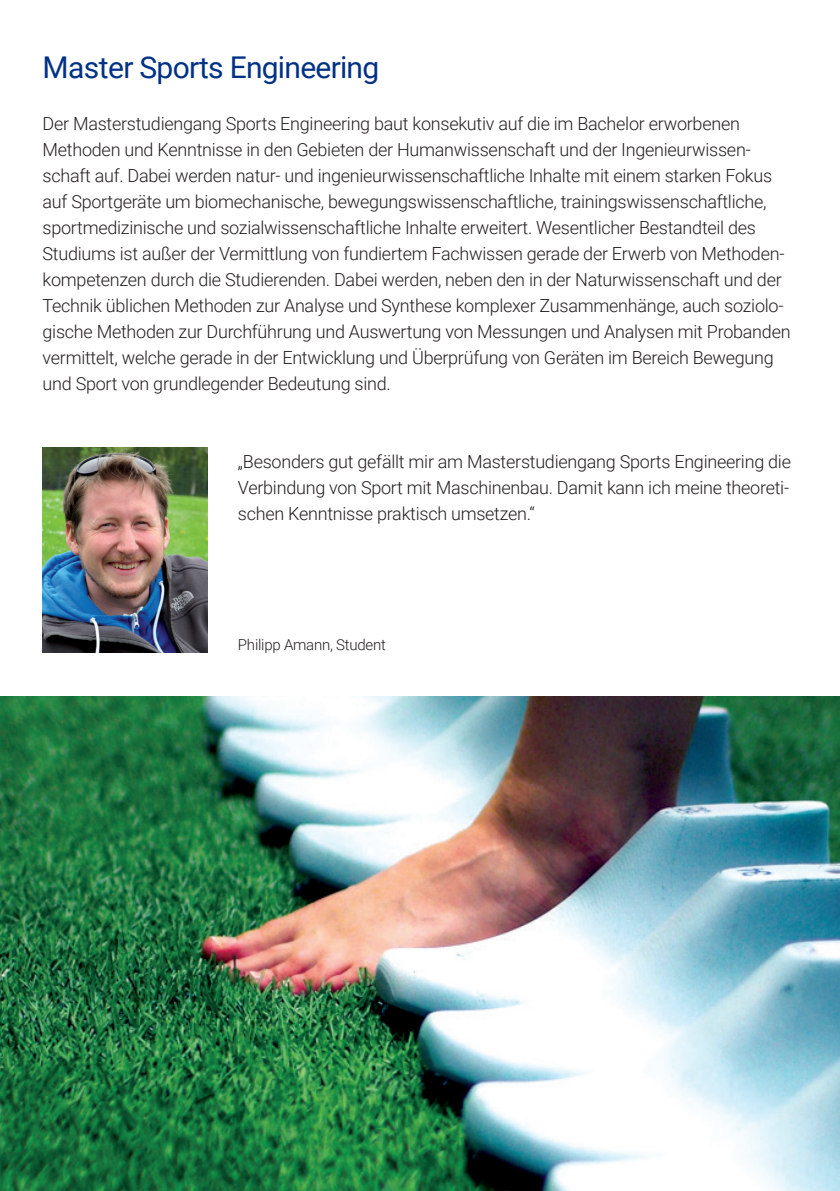
<style>
.page{position:relative;width:840px;height:1191px;background:#fff}
.page>*{position:absolute;margin:0;border:0;box-sizing:border-box;transform-origin:0 0}
.Studienbeschreibung{font:30px "Roboto";letter-spacing:-.025em;color:#003186}
.Mengentext{font:300 18px/26px "Roboto";letter-spacing:-.015em;color:#231f20;text-align:justify}
.Marginalien{font:300 15px "Roboto";letter-spacing:-.015em;color:#231f20}
</style>
<div class="page">
<img style="left:0;top:697px;width:839px;height:494px">
<img style="left:43px;top:448px;width:164px;height:204px">
<p class="Studienbeschreibung" style="left:43px;top:46px;width:338px">Master Sports Engineering</p>
<p class="Mengentext" style="left:43px;top:110px;width:749px;text-align:left">Der Masterstudiengang Sports Engineering baut konsekutiv auf die im Bachelor erworbenen Methoden und Kenntnisse in den Gebieten der Humanwissenschaft und der Ingenieurwissen&shy;schaft auf. Dabei werden natur- und ingenieurwissenschaftliche Inhalte mit einem starken Fokus auf Sportgeräte um biomechanische, bewegungswissenschaftliche, trainingswissenschaftliche, sportmedizinische und sozialwissenschaftliche Inhalte erweitert. Wesentlicher Bestandteil des Studiums ist außer der Vermittlung von fundiertem Fachwissen gerade der Erwerb von Methoden&shy;kompetenzen durch die Studierenden. Dabei werden, neben den in der Naturwissenschaft und der Technik üblichen Methoden zur Analyse und Synthese komplexer Zusammenhänge, auch soziolo&shy;gische Methoden zur Durchführung und Auswertung von Messungen und Analysen mit Probanden vermittelt, welche gerade in der Entwicklung und Überprüfung von Geräten im Bereich Bewegung und Sport von grundlegender Bedeutung sind.</p>
<p class="Mengentext" style="left:238px;top:448px;width:554px">„Besonders gut gefällt mir am Masterstudiengang Sports Engineering die Verbindung von Sport mit Maschinenbau. Damit kann ich meine theoreti&shy;schen Kenntnisse praktisch umsetzen.“</p>
<p class="Marginalien" style="left:238px;top:634px;width:149px">Philipp Amann, Student</p>
</div>
